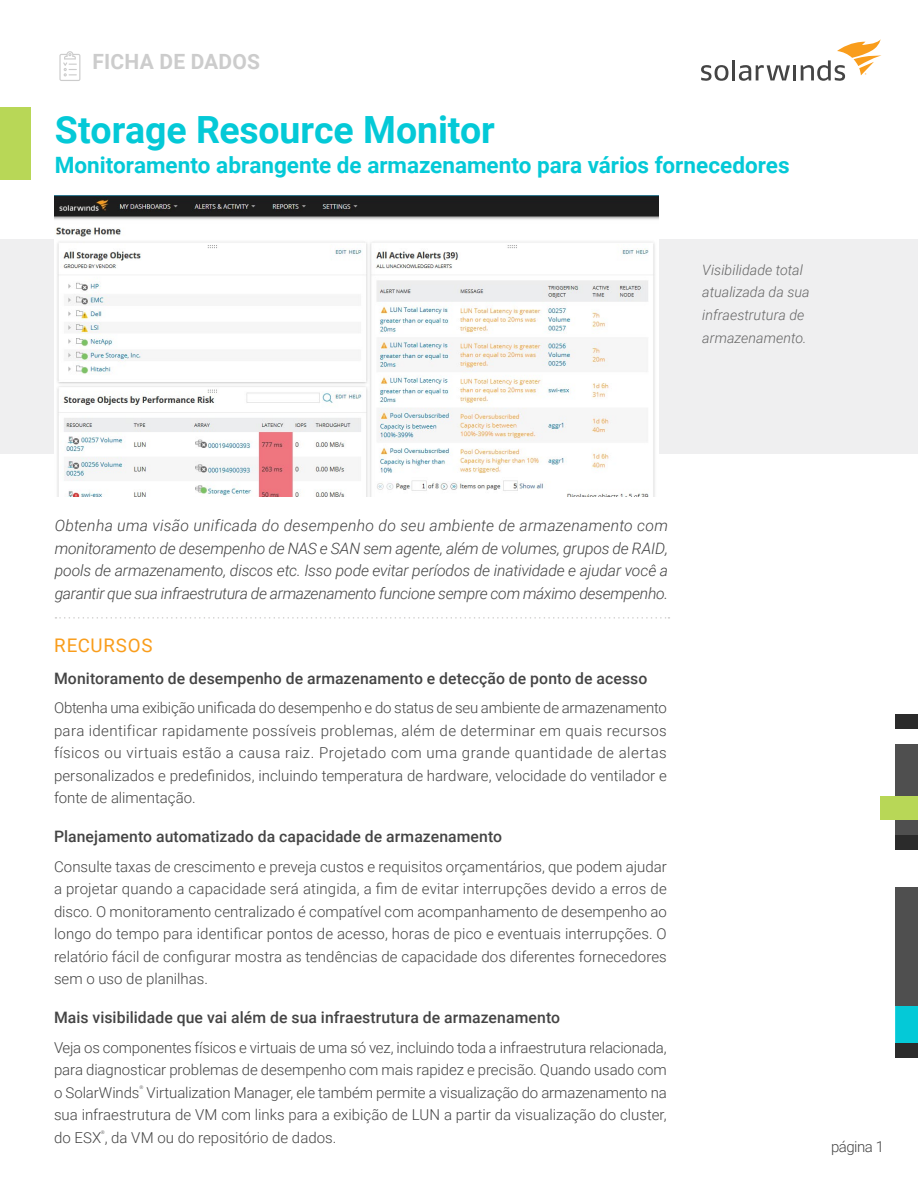
<style>
.page{position:relative;width:918px;height:1188px;background:#fff}
.page>*{position:absolute;margin:0;border:0;box-sizing:border-box;transform-origin:0 0}
.t1{font:700 37.5px "Roboto";letter-spacing:-.005em;color:#04c9d7}
.t2{font:700 22.5px "Roboto";color:#04c9d7}
.t3{font:700 21px "Roboto";letter-spacing:.01em;color:#ccc}
.t4{font:18.75px "Roboto";letter-spacing:.04em;color:#f99d1c}
.t5{font:italic 300 15.75px/22.5px "Roboto";letter-spacing:-.02em;color:#444;text-align:justify}
.t6{font:500 15.75px "Roboto";letter-spacing:.005em;color:#444}
.t7{font:300 15px/22.5px "Roboto";color:#444;text-align:justify}
.t8{font:italic 300 14.25px/22.5px "Roboto";letter-spacing:.005em;color:#666}
.t9{font:300 4.95px "Roboto";color:#444}
</style>
<div class="page">
<svg style="left:701px;top:65px;width:27px;height:16px"></svg>
<hr style="left:732px;top:60px;width:3px;height:20px;background:#444">
<svg style="left:739px;top:65px;width:51px;height:16px"></svg>
<hr style="left:793px;top:65px;width:3px;height:15px;background:#444">
<svg style="left:801px;top:39px;width:80px;height:42px"></svg>
<div style="left:895px;top:975px;width:23px;height:68px;background:#04c9d7"></div>
<div style="left:895px;top:887px;width:23px;height:119px;background:#4f4f4f"></div>
<div style="left:895px;top:835px;width:23px;height:15px;background:#2b2b2b"></div>
<div style="left:895px;top:714px;width:23px;height:15px;background:#2b2b2b"></div>
<div style="left:895px;top:1043px;width:23px;height:15px;background:#2b2b2b"></div>
<div style="left:895px;top:744px;width:23px;height:91px;background:#4f4f4f"></div>
<div style="left:880px;top:796px;width:38px;height:23px;background:#b8d757"></div>
<div style="left:0;top:107px;width:31px;height:73px;background:#b8d757"></div>
<div style="left:0;top:239px;width:918px;height:215px;background:#efeff0"></div>
<svg style="left:55px;top:617px;width:614px;height:2px"></svg>
<svg style="left:59px;top:51px;width:21px;height:30px"></svg>
<img style="left:55px;top:195px;width:604px;height:302px">
<h3 class="t3" style="left:93px;top:47px;width:169px">FICHA DE DADOS</h3>
<h1 class="t1" style="left:55px;top:103px;width:442px">Storage Resource Monitor</h1>
<h2 class="t2" style="left:55px;top:149px;width:736px">Monitoramento abrangente de armazenamento para vários fornecedores</h2>
<p class="t8" style="left:702px;top:258px;width:109px">Visibilidade total atualizada da sua infraestrutura de armazenamento.</p>
<p class="t5" style="left:55px;top:514px;width:615px">Obtenha uma visão unificada do desempenho do seu ambiente de armazenamento com monitoramento de desempenho de NAS e SAN sem agente, além de volumes, grupos de RAID, pools de armazenamento, discos etc. Isso pode evitar períodos de inatividade e ajudar você a garantir que sua infraestrutura de armazenamento funcione sempre com máximo desempenho.</p>
<p class="t4" style="left:54px;top:632px;width:100px">RECURSOS</p>
<p class="t6" style="left:54px;top:667px;width:595px">Monitoramento de desempenho de armazenamento e detecção de ponto de acesso</p>
<p class="t7" style="left:54px;top:696px;width:614px">Obtenha uma exibição unificada do desempenho e do status de seu ambiente de armazenamento para identificar rapidamente possíveis problemas, além de determinar em quais recursos físicos ou virtuais estão a causa raiz. Projetado com uma grande quantidade de alertas personalizados e predefinidos, incluindo temperatura de hardware, velocidade do ventilador e fonte de alimentação.</p>
<p class="t6" style="left:54px;top:826px;width:450px">Planejamento automatizado da capacidade de armazenamento</p>
<p class="t7" style="left:54px;top:854px;width:614px">Consulte taxas de crescimento e preveja custos e requisitos orçamentários, que podem ajudar a projetar quando a capacidade será atingida, a fim de evitar interrupções devido a erros de disco. O monitoramento centralizado é compatível com acompanhamento de desempenho ao longo do tempo para identificar pontos de acesso, horas de pico e eventuais interrupções. O relatório fácil de configurar mostra as tendências de capacidade dos diferentes fornecedores sem o uso de planilhas.</p>
<p class="t6" style="left:54px;top:1007px;width:508px">Mais visibilidade que vai além de sua infraestrutura de armazenamento</p>
<p class="t7" style="left:54px;top:1035px;width:614px">Veja os componentes físicos e virtuais de uma só vez, incluindo toda a infraestrutura relacionada, para diagnosticar problemas de desempenho com mais rapidez e precisão. Quando usado com o SolarWinds</p>
<p class="t9" style="left:140px;top:1084px;width:5px">®</p>
<p class="t7" style="left:54px;top:1080px;width:614px;text-indent:93px">Virtualization Manager, ele também permite a visualização do armazenamento na sua infraestrutura de VM com links para a exibição de LUN a partir da visualização do cluster, do ESX , da VM ou do repositório de dados.</p>
<p class="t9" style="left:101px;top:1129px;width:5px">®</p>
<p class="t7" style="left:831px;top:1135px;width:55px">página 1</p>
</div>
